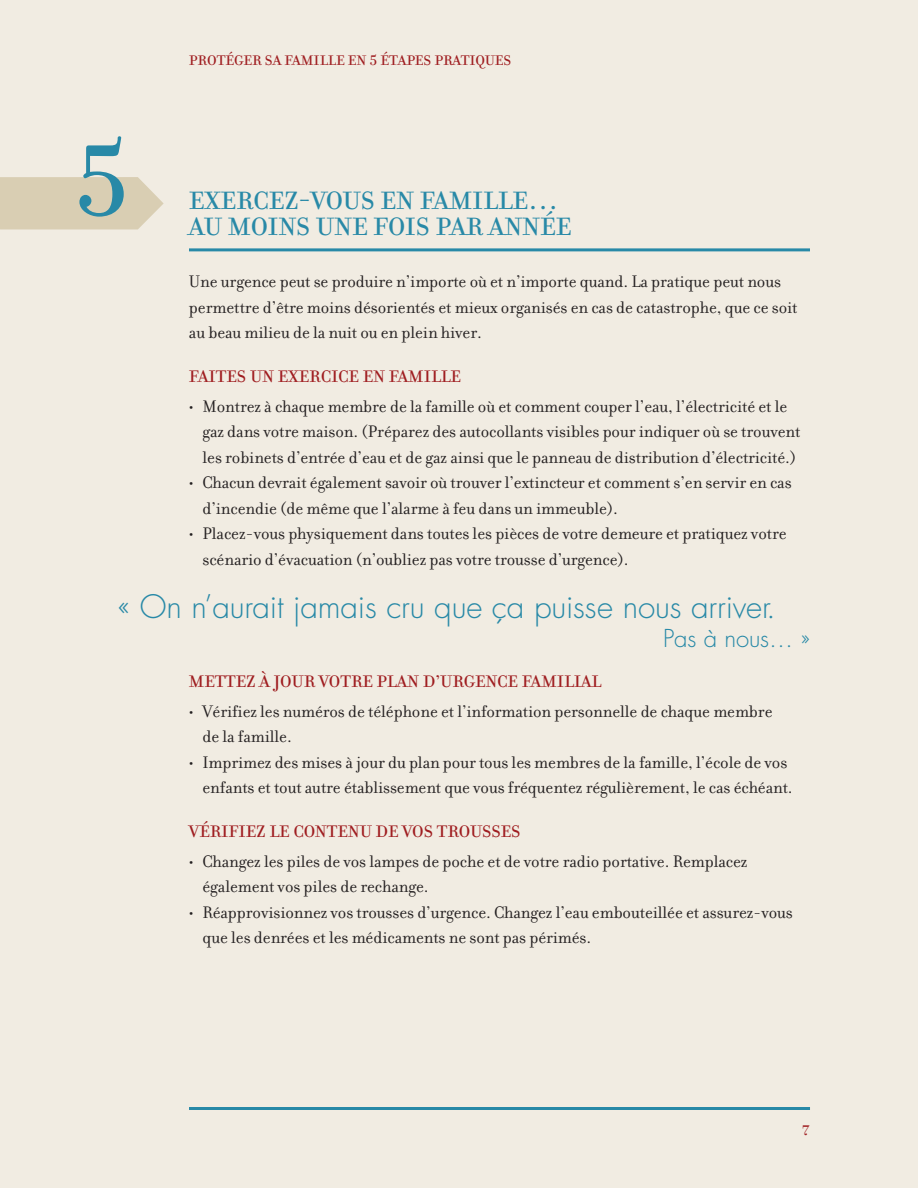
<style>
.page{position:relative;width:918px;height:1188px;background:#f1ece2}
.page>*{position:absolute;margin:0;border:0;box-sizing:border-box;transform-origin:0 0}
.t1{font:108px "Filosofia Unicase";color:#2889a7}
.t2{font:300 31.5px "Futura";letter-spacing:-.005em;color:#2889a7}
.t3{font:27px/25.5px "Filosofia Unicase";letter-spacing:-.005em;color:#2889a7}
.t4{font:300 24px "Futura";letter-spacing:-.005em;color:#2889a7}
.t5{font:18px/25.5px "Filosofia";letter-spacing:-.005em;color:#231f20}
.t6{font:18px "Filosofia Unicase";letter-spacing:-.005em;color:#9f1d20}
.t7{font:15px "Filosofia Unicase";letter-spacing:-.005em;color:#9f1d20}
</style>
<div class="page">
<hr style="left:189px;top:1107px;width:621px;height:3px;background:#2889a7">
<hr style="left:189px;top:248px;width:621px;height:3px;background:#2889a7">
<svg style="left:0;top:177px;width:164px;height:52px;background:#dad0b6"></svg>
<h1 class="t1" style="left:73px;top:114px;width:59px">5</h1>
<p class="t7" style="left:189px;top:51px;width:324px">PROTÉGER SA FAMILLE EN 5 ÉTAPES PRATIQUES</p>
<h3 class="t3" style="left:189px;top:187px;width:384px">EXERCEZ-VOUS EN FAMILLE…<br>AU MOINS UNE FOIS PAR ANNÉE</h3>
<p class="t5" style="left:189px;top:271px;width:610px">Une urgence peut se produire n’importe où et n’importe quand. La pratique peut nous permettre d’être moins désorientés et mieux organisés en cas de catastrophe, que ce soit au beau milieu de la nuit ou en plein hiver.</p>
<p class="t6" style="left:189px;top:365px;width:274px">FAITES UN EXERCICE EN FAMILLE</p>
<p class="t5" style="left:202px;top:396px;width:599px;text-indent:-14px">• Montrez à chaque membre de la famille où et comment couper l’eau, l’électricité et le gaz dans votre maison. (Préparez des autocollants visibles pour indiquer où se trouvent les robinets d’entrée d’eau et de gaz ainsi que le panneau de distribution d’électricité.)</p>
<p class="t5" style="left:202px;top:472px;width:591px;text-indent:-14px">• Chacun devrait également savoir où trouver l’extincteur et comment s’en servir en cas d’incendie (de même que l’alarme à feu dans un immeuble).</p>
<p class="t5" style="left:202px;top:523px;width:586px;text-indent:-14px">• Placez-vous physiquement dans toutes les pièces de votre demeure et pratiquez votre scénario d’évacuation (n’oubliez pas votre trousse d’urgence).</p>
<h2 class="t2" style="left:118px;top:592px;width:660px">« On n’aurait jamais cru que ça puisse nous arriver.</h2>
<h3 class="t4" style="left:663px;top:627px;width:148px">Pas à nous… »</h3>
<p class="t6" style="left:189px;top:670px;width:414px">METTEZ À JOUR VOTRE PLAN D’URGENCE FAMILIAL</p>
<p class="t5" style="left:202px;top:701px;width:572px;text-indent:-14px">• Vérifiez les numéros de téléphone et l’information personnelle de chaque membre de la famille.</p>
<p class="t5" style="left:189px;top:752px;width:605px;text-align:right">• Imprimez des mises à jour du plan pour tous les membres de la famille, l’école de vos enfants et tout autre établissement que vous fréquentez régulièrement, le cas échéant.</p>
<p class="t6" style="left:189px;top:820px;width:333px">VÉRIFIEZ LE CONTENU DE VOS TROUSSES</p>
<p class="t5" style="left:202px;top:851px;width:546px;text-indent:-14px">• Changez les piles de vos lampes de poche et de votre radio portative. Remplacez également vos piles de rechange.</p>
<p class="t5" style="left:202px;top:902px;width:592px;text-indent:-14px">• Réapprovisionnez vos trousses d’urgence. Changez l’eau embouteillée et assurez-vous que les denrées et les médicaments ne sont pas périmés.</p>
<p class="t7" style="left:802px;top:1121px;width:9px">7</p>
</div>
